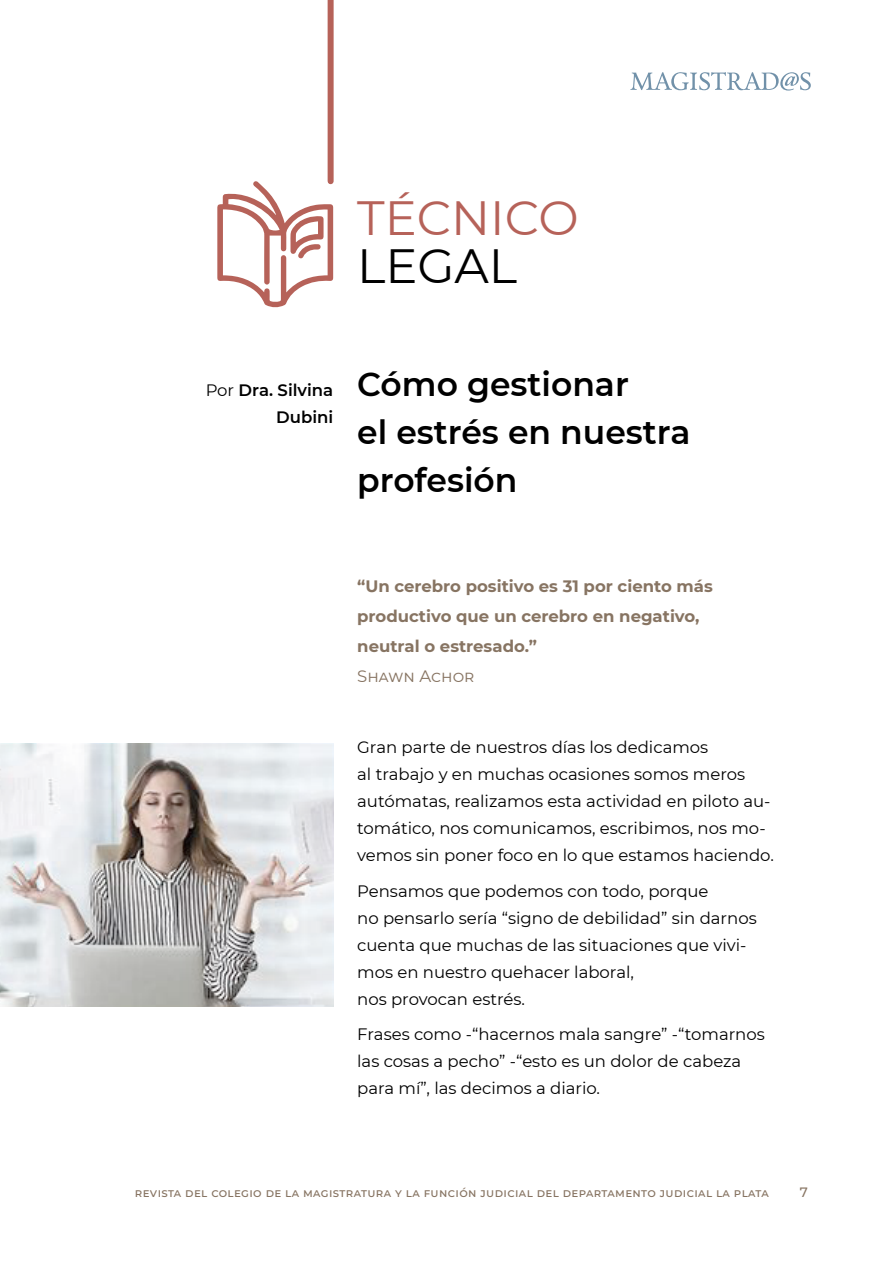
<style>
.page{position:relative;width:893px;height:1263px;background:#fff}
.page>*{position:absolute;margin:0;border:0;box-sizing:border-box;transform-origin:0 0}
.t1{font:48px "Montserrat";color:#b66259}
.t2{font:48px "Montserrat";color:#000}
.t3{font:600 33px/48px "Montserrat";color:#000}
.t4{font:16.5px/27px "Montserrat";color:#000}
.t5{font:700 16.5px/30px "Montserrat";color:#877462}
.t6{font:600 16.5px/27px "Montserrat";color:#000;text-align:right}
.t7{font:16.5px "Montserrat";color:#877462}
.t8{font:500 13.5px "Montserrat";color:#877462}
.t9{font:500 12px "Montserrat";letter-spacing:.03em;color:#877462}
.s1{font-weight:400}
</style>
<div class="page">
<svg style="left:630px;top:72px;width:181px;height:19px"></svg>
<svg style="left:217px;top:180px;width:116px;height:128px"></svg>
<svg style="left:0;top:745px;width:332px;height:260px;background:#cbcaca"></svg>
<div style="left:328px;top:0;width:6px;height:181px;background:#b66259"></div>
<h1 class="t1" style="left:357px;top:185px;width:223px">TÉCNICO</h1>
<h1 class="t2" style="left:357px;top:233px;width:161px">LEGAL</h1>
<p class="t6" style="left:206px;top:375px;width:129px"><span class="s1">Por</span> Dra. Silvina<br>Dubini</p>
<h2 class="t3" style="left:357px;top:359px;width:335px">Cómo gestionar<br>el estrés en nuestra profesión</h2>
<p class="t5" style="left:357px;top:570px;width:357px">“Un cerebro positivo es 31 por ciento más productivo que un cerebro en negativo, neutral o estresado.”</p>
<p class="t7" style="left:357px;top:665px;width:119px">Shawn Achor</p>
<p class="t4" style="left:357px;top:733px;width:418px">Gran parte de nuestros días los dedicamos<br>al trabajo y en muchas ocasiones somos meros autómatas, realizamos esta actividad en piloto au&shy;tomático, nos comunicamos, escribimos, nos mo&shy;vemos sin poner foco en lo que estamos haciendo.</p>
<p class="t4" style="left:357px;top:877px;width:401px">Pensamos que podemos con todo, porque<br>no pensarlo sería “signo de debilidad” sin darnos cuenta que muchas de las situaciones que vivi&shy;mos en nuestro quehacer laboral,<br>nos provocan estrés.</p>
<p class="t4" style="left:357px;top:1020px;width:409px">Frases como -“hacernos mala sangre” -“tomarnos las cosas a pecho” -“esto es un dolor de cabeza para mí”, las decimos a diario.</p>
<p class="t9" style="left:135px;top:1184px;width:635px">revista del colegio de la magistratura y la función judicial del departamento judicial la plata</p>
<p class="t8" style="left:800px;top:1183px;width:10px">7</p>
</div>
